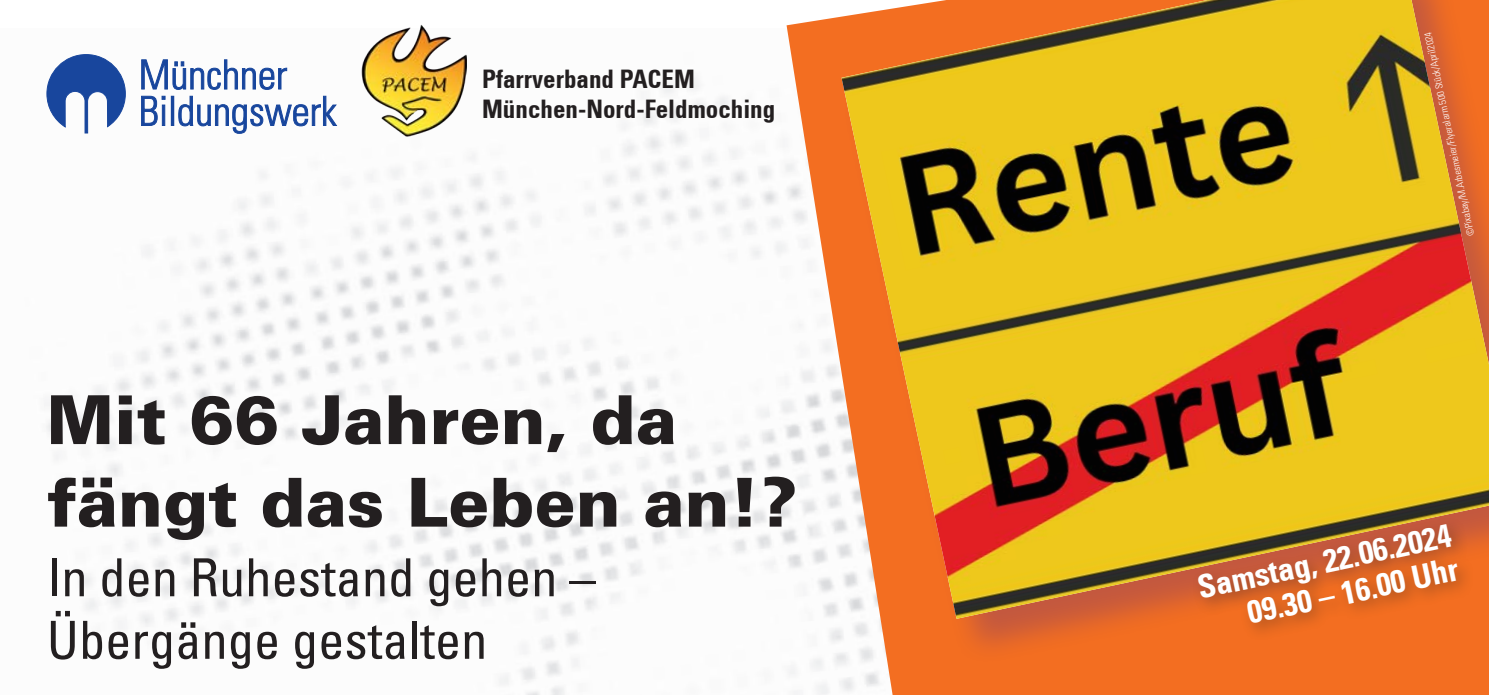
<style>
.page{position:relative;width:1489px;height:695px;background:#fff}
.page>*{position:absolute;margin:0;border:0;box-sizing:border-box;transform-origin:0 0}
.HL_fett{font:900 67.5px/82.5px "Univers LT";color:#231f20}
.HL_fett-2{font:condensed 52.5px "Univers";color:#231f20}
.Fließtext{font:700 condensed 32.5px "Univers";color:#fff}
.Fließtext-2{font:700 condensed 25px "Univers";color:#231f20}
.Fließtext-3{font:300 condensed 10px "Univers";color:#fff}
</style>
<div class="page">
<img style="left:44px;top:59px;width:742px;height:635px">
<svg style="left:786px;top:16px;width:702px;height:678px"></svg>
<div style="left:841px;top:0;width:647px;height:665px;background:#542685;opacity:.3"></div>
<img style="left:841px;top:0;width:647px;height:618px">
<div style="left:1191px;top:515px;width:283px;height:126px;background:#231f20;opacity:.35"></div>
<svg style="left:46px;top:54px;width:80px;height:79px"></svg>
<svg style="left:141px;top:96px;width:24px;height:30px"></svg>
<div style="left:171px;top:96px;width:3px;height:30px;border:1px solid #18469d"></div>
<svg style="left:178px;top:96px;width:159px;height:38px"></svg>
<svg style="left:141px;top:60px;width:146px;height:30px"></svg>
<img style="left:361px;top:25px;width:106px;height:111px">
<p class="Fließtext-2" style="left:482px;top:64px;width:214px">Pfarrverband PACEM</p>
<p class="Fließtext-2" style="left:482px;top:94px;width:295px">München-Nord-Feldmoching</p>
<p class="HL_fett" style="left:47px;top:378px;width:751px">Mit 66 Jahren, da fängt das Leben an!?</p>
<p class="HL_fett-2" style="left:47px;top:544px;width:550px">In den Ruhestand gehen –</p>
<p class="HL_fett-2" style="left:47px;top:606px;width:442px">Übergänge gestalten</p>
<p class="Fließtext-3" style="left:1464px;top:237px;width:209px;rotate:-102deg">©Pixabay/M.Arbesmeier/Flyeralarm 500 Stück/April2024</p>
<p class="Fließtext" style="left:1193px;top:568px;width:260px;rotate:-12deg">Samstag, 22.06.2024</p>
<p class="Fließtext" style="left:1243px;top:593px;width:216px;rotate:-12deg">09.30 – 16.00 Uhr</p>
</div>
